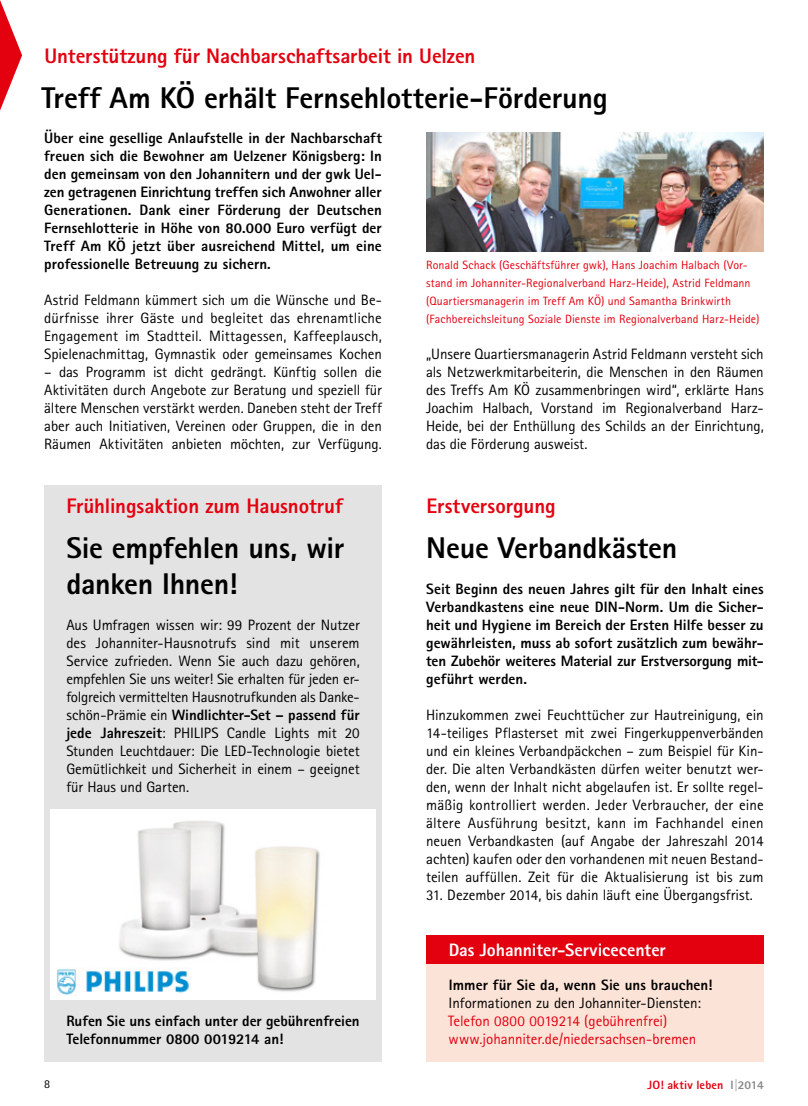
<style>
.page{position:relative;width:808px;height:1106px;background:#fff}
.page>*{position:absolute;margin:0;border:0;box-sizing:border-box;transform-origin:0 0}
.t1{font:800 30px/36px "Agfa Rotis Sans Serif";letter-spacing:-.01em;color:#000}
.t2{font:800 21px "Agfa Rotis Sans Serif";letter-spacing:-.005em;color:#e3000f}
.t3{font:800 18px "Agfa Rotis Sans Serif";letter-spacing:-.005em;color:#fff}
.t4{font:15px/18px "Agfa Rotis Sans Serif";letter-spacing:-.005em;color:#000;text-align:justify}
.t5{font:800 15px/18px "Agfa Rotis Sans Serif";color:#000;text-align:justify}
.t6{font:15px/18px "Agfa Rotis Sans Serif";color:#e3000f}
.t7{font:12px/18px "Agfa Rotis Sans Serif";letter-spacing:.01em;color:#e3000f}
.t8{font:800 12px "Agfa Rotis Sans Serif";letter-spacing:.01em;color:#e3000f}
.t9{font:12px "Agfa Rotis Sans Serif";color:#000}
.s1{font-weight:800}
.s2{color:#878786}
</style>
<div class="page">
<div style="left:426px;top:953px;width:338px;height:108px;background:#fce3d7"></div>
<div style="left:426px;top:935px;width:338px;height:29px;background:#e3000f"></div>
<img style="left:426px;top:133px;width:338px;height:118px">
<div style="left:44px;top:485px;width:338px;height:576px;background:#e3e3e3"></div>
<img style="left:50px;top:809px;width:325px;height:190px">
<img style="left:56px;top:967px;width:134px;height:29px">
<svg style="left:0;top:0;width:22px;height:111px"></svg>
<h2 class="t2" style="left:44px;top:42px;width:433px">Unterstützung für Nachbarschaftsarbeit in Uelzen</h2>
<h1 class="t1" style="left:41px;top:79px;width:568px">Treff Am KÖ erhält Fernsehlotterie-Förderung</h1>
<p class="t5" style="left:44px;top:129px;width:339px">Über eine gesellige Anlaufstelle in der Nachbarschaft freuen sich die Bewohner am Uelzener Königsberg: In den gemeinsam von den Johannitern und der gwk Uel&shy;zen getragenen Einrichtung treffen sich Anwohner aller Generationen. Dank einer Förderung der Deutschen Fernsehlotterie in Höhe von 80.000 Euro verfügt der Treff Am KÖ jetzt über ausreichend Mittel, um eine professionelle Betreuung zu sichern.</p>
<p class="t4" style="left:44px;top:291px;width:339px">Astrid Feldmann kümmert sich um die Wünsche und Be&shy;dürfnisse ihrer Gäste und begleitet das ehrenamtliche Engagement im Stadtteil. Mittagessen, Kaffeeplausch, Spielenachmittag, Gymnastik oder gemeinsames Kochen</p>
<p class="t4" style="left:44px;top:363px;width:339px">– das Programm ist dicht gedrängt. Künftig sollen die Aktivitäten durch Angebote zur Beratung und speziell für ältere Menschen verstärkt werden. Daneben steht der Treff aber auch Initiativen, Vereinen oder Gruppen, die in den Räumen Aktivitäten anbieten möchten, zur Verfügung.</p>
<p class="t7" style="left:426px;top:256px;width:335px">Ronald Schack (Geschäftsführer gwk), Hans Joachim Halbach (Vor&shy;stand im Johanniter-Regionalverband Harz-Heide), Astrid Feldmann (Quartiersmanagerin im Treff Am KÖ) und Samantha Brinkwirth (Fachbereichsleitung Soziale Dienste im Regionalverband Harz-Heide)</p>
<p class="t4" style="left:426px;top:345px;width:339px">„Unsere Quartiersmanagerin Astrid Feldmann versteht sich als Netzwerkmitarbeiterin, die Menschen in den Räumen des Treffs Am KÖ zusammenbringen wird“, erklärte Hans Joachim Halbach, Vorstand im Regionalverband Harz-Heide, bei der Enthüllung des Schilds an der Einrichtung, das die Förderung ausweist.</p>
<h2 class="t2" style="left:66px;top:492px;width:278px">Frühlingsaktion zum Hausnotruf</h2>
<h1 class="t1" style="left:66px;top:529px;width:279px">Sie empfehlen uns, wir danken Ihnen!</h1>
<p class="t4" style="left:66px;top:615px;width:295px">Aus Umfragen wissen wir: 99 Prozent der Nutzer des Johanniter-Hausnotrufs sind mit unserem Service zufrieden. Wenn Sie auch dazu gehören, empfehlen Sie uns weiter! Sie erhalten für jeden er&shy;folgreich vermittelten Hausnotrufkunden als Danke&shy;schön-Prämie ein <span class="s1">Windlichter-Set – passend für jede Jahreszeit</span>: PHILIPS Candle Lights mit 20<br>Stunden Leuchtdauer: Die LED-Technologie bietet Gemütlichkeit und Sicherheit in einem – geeignet für Haus und Garten.</p>
<p class="t5" style="left:66px;top:1011px;width:295px">Rufen Sie uns einfach unter der gebührenfreien<br>Telefonnummer 0800 0019214 an!</p>
<h2 class="t2" style="left:426px;top:492px;width:131px">Erstversorgung</h2>
<h1 class="t1" style="left:426px;top:529px;width:253px">Neue Verbandkästen</h1>
<p class="t5" style="left:426px;top:579px;width:339px">Seit Beginn des neuen Jahres gilt für den Inhalt eines Verbandkastens eine neue DIN-Norm. Um die Sicher&shy;heit und Hygiene im Bereich der Ersten Hilfe besser zu gewährleisten, muss ab sofort zusätzlich zum bewähr&shy;ten Zubehör weiteres Material zur Erstversorgung mit&shy;geführt werden.</p>
<p class="t4" style="left:426px;top:705px;width:339px">Hinzukommen zwei Feuchttücher zur Hautreinigung, ein 14-teiliges Pflasterset mit zwei Fingerkuppenverbänden und ein kleines Verbandpäckchen – zum Beispiel für Kin&shy;der. Die alten Verbandkästen dürfen weiter benutzt wer&shy;den, wenn der Inhalt nicht abgelaufen ist. Er sollte regel&shy;mäßig kontrolliert werden. Jeder Verbraucher, der eine ältere Ausführung besitzt, kann im Fachhandel einen neuen Verbandkasten (auf Angabe der Jahreszahl 2014 achten) kaufen oder den vorhandenen mit neuen Bestand&shy;teilen auffüllen. Zeit für die Aktualisierung ist bis zum</p>
<p class="t4" style="left:426px;top:885px;width:328px">31. Dezember 2014, bis dahin läuft eine Übergangsfrist.</p>
<p class="t3" style="left:449px;top:938px;width:219px">Das Johanniter-Servicecenter</p>
<p class="t5" style="left:449px;top:975px;width:265px">Immer für Sie da, wenn Sie uns brauchen!</p>
<p class="t4" style="left:449px;top:993px;width:254px">Informationen zu den Johanniter-Diensten:</p>
<p class="t6" style="left:448px;top:1011px;width:250px">Telefon 0800 0019214 (gebührenfrei) www.johanniter.de/niedersachsen-bremen</p>
<p class="t9" style="left:44px;top:1077px;width:7px">8</p>
<p class="t8" style="left:648px;top:1076px;width:118px">JO! aktiv leben <span class="s2">I|2014</span></p>
</div>
